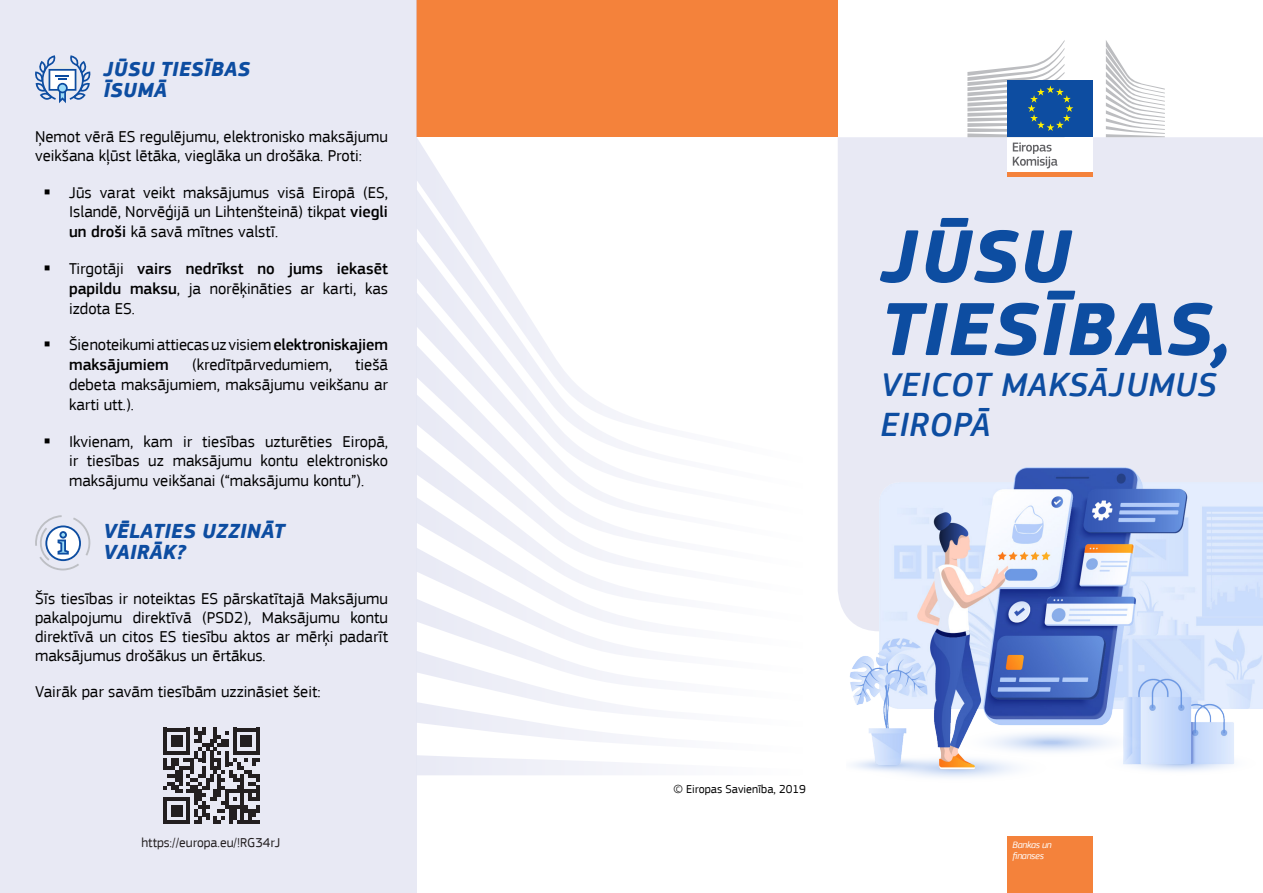
<style>
.page{position:relative;width:1263px;height:893px;background:#fff}
.page>*{position:absolute;margin:0;border:0;box-sizing:border-box;transform-origin:0 0}
.t1{font:italic 700 78px/72.8px "EC Square Sans Pro";letter-spacing:.02em;color:#0d4da1}
.t2{font:italic 500 34.5px/40.5px "EC Square Sans Pro";letter-spacing:.02em;color:#0d4da1}
.t3{font:italic 700 21px/21px "EC Square Sans Pro";letter-spacing:.02em;color:#0d4da1}
.t4{font:16.5px/19.8px "EC Square Sans Pro";color:#000;text-align:justify}
.t5{font:13.5px "EC Square Sans Pro";color:#231f20}
.t6{font:12px "EC Square Sans Pro";color:#000}
.t7{font:italic 9.75px "EC Square Sans Pro";letter-spacing:-.03em;color:#fff}
.s1{font-weight:500}
</style>
<div class="page">
<div style="left:417px;top:0;width:421px;height:137px;background:#f4823b"></div>
<svg style="left:417px;top:138px;width:32px;height:51px"></svg>
<svg style="left:452px;top:543px;width:144px;height:5px"></svg>
<svg style="left:417px;top:548px;width:217px;height:51px"></svg>
<svg style="left:417px;top:599px;width:217px;height:176px"></svg>
<svg style="left:417px;top:189px;width:65px;height:52px;fill:#ebecf6"></svg>
<svg style="left:417px;top:241px;width:97px;height:52px;fill:#ecedf7"></svg>
<svg style="left:417px;top:293px;width:217px;height:250px"></svg>
<div style="left:838px;top:137px;width:425px;height:479px;background:#e8e9f4"></div>
<div style="left:1008px;top:836px;width:85px;height:57px;background:#f4823b"></div>
<img style="left:847px;top:467px;width:416px;height:311px">
<div style="left:0;top:0;width:417px;height:893px;background:#e8e9f4"></div>
<div style="left:1008px;top:136px;width:85px;height:37px;background:#fff"></div>
<div style="left:1008px;top:172px;width:85px;height:5px;background:#f4823b"></div>
<svg style="left:1106px;top:40px;width:59px;height:97px"></svg>
<div style="left:1008px;top:80px;width:85px;height:57px;background:#0d4da1"></div>
<svg style="left:967px;top:40px;width:106px;height:128px"></svg>
<svg style="left:163px;top:728px;width:97px;height:96px"></svg>
<svg style="left:35px;top:55px;width:56px;height:48px"></svg>
<svg style="left:35px;top:515px;width:56px;height:55px"></svg>
<p class="t3" style="left:103px;top:60px;width:148px">JŪSU TIESĪBAS<br>ĪSUMĀ</p>
<p class="t4" style="left:35px;top:127px;width:354px;line-height:18.9px">Ņemot vērā ES regulējumu, elektronisko maksājumu veikšana kļūst lētāka, vieglāka un drošāka. Proti:</p>
<p class="t4" style="left:69px;top:182px;width:320px">Jūs varat veikt maksājumus visā Eiropā (ES, Islandē, Norvēģijā un Lihtenšteinā) tikpat <span class="s1">viegli un droši</span> kā savā mītnes valstī.</p>
<p class="t4" style="left:69px;top:259px;width:320px">Tirgotāji <span class="s1">vairs nedrīkst no jums iekasēt papildu maksu</span>, ja norēķināties ar karti, kas izdota ES.</p>
<p class="t4" style="left:69px;top:335px;width:320px">Šie noteikumi attiecas uz visiem <span class="s1">elektroniskajiem maksājumiem</span></p>
<p class="t4" style="left:192px;top:355px;width:142px">(kredītpārvedumiem,</p>
<p class="t4" style="left:69px;top:355px;width:320px;text-indent:286px">tiešā debeta maksājumiem, maksājumu veikšanu ar karti utt.).</p>
<p class="t4" style="left:69px;top:431px;width:320px">Ikvienam, kam ir tiesības uzturēties Eiropā, ir tiesības uz maksājumu kontu elektronisko maksājumu veikšanai (“maksājumu kontu”).</p>
<p class="t3" style="left:103px;top:522px;width:183px">VĒLATIES UZZINĀT<br>VAIRĀK?</p>
<p class="t4" style="left:35px;top:589px;width:354px;line-height:18.9px">Šīs tiesības ir noteiktas ES pārskatītajā Maksājumu pakalpojumu direktīvā (PSD2), Maksājumu kontu direktīvā un citos ES tiesību aktos ar mērķi padarīt maksājumus drošākus un ērtākus.</p>
<p class="t4" style="left:35px;top:681px;width:287px">Vairāk par savām tiesībām uzzināsiet šeit:</p>
<p class="t5" style="left:141px;top:835px;width:141px">https://europa.eu/!RG34rJ</p>
<p class="t1" style="left:881px;top:223px;width:352px">JŪSU<br>TIESĪBAS,</p>
<p class="t2" style="left:881px;top:365px;width:337px">VEICOT MAKSĀJUMUS<br>EIROPĀ</p>
<p class="t6" style="left:673px;top:782px;width:134px">© Eiropas Savienība, 2019</p>
<p class="t7" style="left:1012px;top:839px;width:41px">Bankas un</p>
<p class="t7" style="left:1012px;top:850px;width:33px">finanses</p>
</div>
